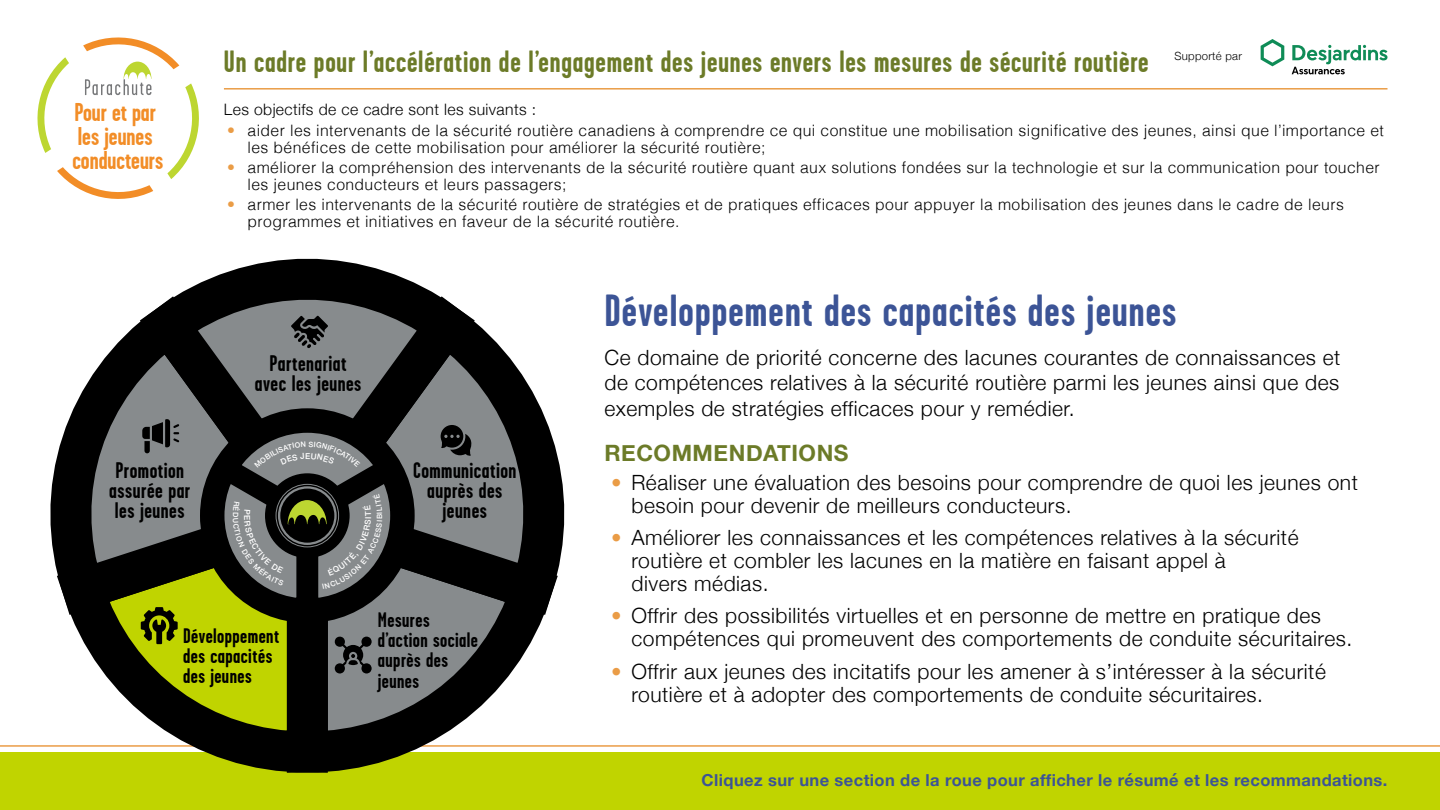
<style>
.page{position:relative;width:1440px;height:810px;background:#fff}
.page>*{position:absolute;margin:0;border:0;box-sizing:border-box;transform-origin:0 0}
.t1{font:700 45px "Garage Gothic";letter-spacing:.025em;color:#3c5496}
.t2{font:700 30.75px "Garage Gothic";letter-spacing:.025em;color:#6c7b28}
.t3{font:700 25.8px/24.1px "Garage Gothic";color:#f28d27}
.t4{font:700 22.58px/20.2px "Garage Gothic";letter-spacing:.02em;color:#000;text-align:center}
.H3_Large{font:700 22.5px "Helvetica Neue";letter-spacing:.025em;color:#6c7b28}
.basic_large{font:300 21px/22.6px "Helvetica Neue";letter-spacing:.025em;color:#000}
.t5{font:700 21px/20.2px "Garage Gothic";letter-spacing:.02em;color:#000}
.t6{font:700 16.5px "Helvetica Neue";letter-spacing:.025em;color:#3c5496}
.t7{font:300 15.75px/17px "Helvetica";letter-spacing:.025em;color:#000}
.t8{font:300 15.75px "Helvetica Neue";letter-spacing:.025em;color:#000}
.t9{font:300 11.32px "Helvetica Neue";letter-spacing:.025em;color:#000}
.s1{color:#ea9c46}
</style>
<div class="page">
<hr style="left:0;top:745px;width:1440px;height:2px;background:#ea9c46">
<div style="left:0;top:752px;width:1440px;height:58px;background:#c0d400"></div>
<svg style="left:38px;top:38px;width:161px;height:161px"></svg>
<svg style="left:1261px;top:39px;width:23px;height:27px"></svg>
<svg style="left:1292px;top:45px;width:96px;height:29px"></svg>
<hr style="left:224px;top:88px;width:1164px;height:2px;background:#ea9c46">
<svg style="left:359px;top:503px;width:224px;height:265px"></svg>
<svg style="left:31px;top:499px;width:328px;height:274px"></svg>
<svg style="left:51px;top:351px;width:199px;height:290px"></svg>
<svg style="left:250px;top:350px;width:314px;height:291px"></svg>
<svg style="left:111px;top:264px;width:392px;height:309px;background:#636566"></svg>
<svg style="left:192px;top:400px;width:231px;height:231px;background:#565a3d"></svg>
<svg style="left:142px;top:419px;width:37px;height:34px"></svg>
<svg style="left:441px;top:425px;width:31px;height:31px"></svg>
<svg style="left:291px;top:316px;width:37px;height:32px"></svg>
<svg style="left:334px;top:636px;width:38px;height:38px"></svg>
<svg style="left:141px;top:607px;width:37px;height:37px"></svg>
<svg style="left:214px;top:422px;width:187px;height:187px;background:#41433d"></svg>
<p class="t3" style="left:72px;top:100px;width:92px">Pour et par les jeunes conducteurs</p>
<h2 class="t2" style="left:224px;top:45px;width:926px">Un cadre pour l’accélération de l’engagement des jeunes envers les mesures de sécurité routière</h2>
<p class="t8" style="left:224px;top:97px;width:314px">Les objectifs de ce cadre sont les suivants :</p>
<p class="t7" style="left:248px;top:121px;width:1138px;text-indent:-20px"><span class="s1">•</span> aider les intervenants de la sécurité routière canadiens à comprendre ce qui constitue une mobilisation significative des jeunes, ainsi que l’importance et les bénéfices de cette mobilisation pour améliorer la sécurité routière;</p>
<p class="t7" style="left:248px;top:158px;width:1134px;text-indent:-20px"><span class="s1">•</span> améliorer la compréhension des intervenants de la sécurité routière quant aux solutions fondées sur la technologie et sur la communication pour toucher les jeunes conducteurs et leurs passagers;</p>
<p class="t7" style="left:248px;top:195px;width:1098px;text-indent:-20px"><span class="s1">•</span> armer les intervenants de la sécurité routière de stratégies et de pratiques efficaces pour appuyer la mobilisation des jeunes dans le cadre de leurs programmes et initiatives en faveur de la sécurité routière.</p>
<p class="t9" style="left:1174px;top:47px;width:69px">Supporté par</p>
<p class="t4" style="left:255px;top:353px;width:108px">Partenariat avec les jeunes</p>
<p class="t4" style="left:109px;top:460px;width:83px;text-align:left">Promotion assurée par les jeunes</p>
<p class="t4" style="left:413px;top:460px;width:105px">Communication auprès des jeunes</p>
<p class="t5" style="left:183px;top:626px;width:98px">Développement des capacités des jeunes</p>
<p class="t5" style="left:378px;top:610px;width:102px">Mesures d’action sociale auprès des jeunes</p>
<h2 class="t1" style="left:604px;top:287px;width:574px">Développement des capacités des jeunes</h2>
<p class="basic_large" style="left:604px;top:343px;width:738px;line-height:25.2px;text-align:justify">Ce domaine de priorité concerne des lacunes courantes de connaissances et de compétences relatives à la sécurité routière parmi les jeunes ainsi que des exemples de stratégies efficaces pour y remédier.</p>
<p class="H3_Large" style="left:604px;top:435px;width:246px">RECOMMENDATIONS</p>
<p class="basic_large" style="left:631px;top:470px;width:728px;text-indent:-20px"><span class="s1">•</span> Réaliser une évaluation des besoins pour comprendre de quoi les jeunes ont besoin pour devenir de meilleurs conducteurs.</p>
<p class="basic_large" style="left:631px;top:525px;width:669px;text-indent:-20px"><span class="s1">•</span> Améliorer les connaissances et les compétences relatives à la sécurité routière et combler les lacunes en la matière en faisant appel à<br>divers médias.</p>
<p class="basic_large" style="left:631px;top:603px;width:722px;text-indent:-20px"><span class="s1">•</span> Offrir des possibilités virtuelles et en personne de mettre en pratique des compétences qui promeuvent des comportements de conduite sécuritaires.</p>
<p class="basic_large" style="left:631px;top:659px;width:696px;text-indent:-20px"><span class="s1">•</span> Offrir aux jeunes des incitatifs pour les amener à s’intéresser à la sécurité routière et à adopter des comportements de conduite sécuritaires.</p>
<p class="t6" style="left:702px;top:767px;width:687px">Cliquez sur une section de la roue pour afficher le résumé et les recommandations.</p>
</div>
